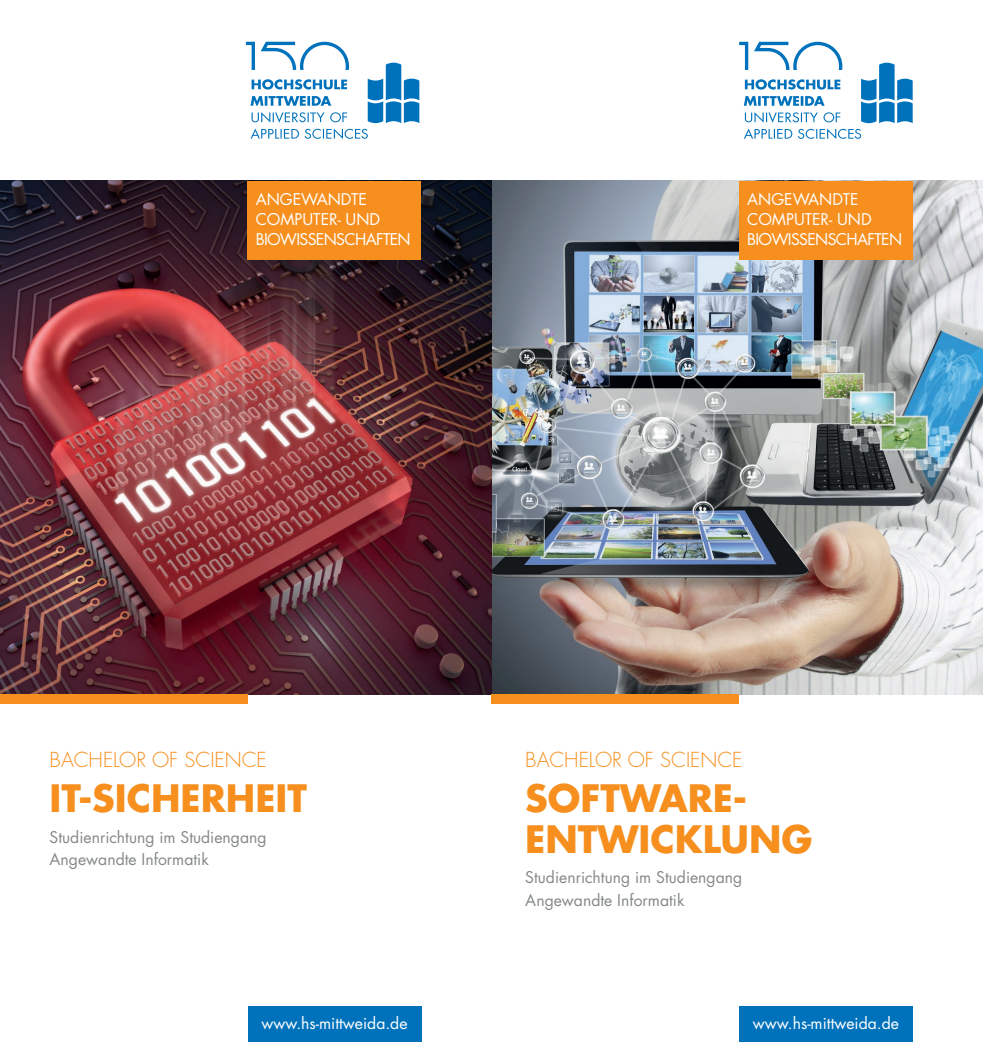
<style>
.page{position:relative;width:983px;height:1042px;background:#fff}
.page>*{position:absolute;margin:0;border:0;box-sizing:border-box;transform-origin:0 0}
.Hauptüberschrift___b{font:700 36.75px/40.2px "Futura LT Pro";color:#f68f1e}
.Abschlussbeschreibun{font:300 20.12px "Futura LT Pro";color:#f68f1e}
.Untertitel_Grau___9p{font:15.75px/22.8px "Futura LT Pro";color:#858889}
.URL{font:15.75px/19.9px "Futura LT Pro";letter-spacing:-.035em;color:#fff}
.URL-2{font:15.75px "Futura LT Pro";color:#fff}
.Label_Bild_Titel{font:15.75px "Futura LT Pro";color:#fff}
.Label_Bild_Titel-2{font:15.75px "Futura LT Pro";letter-spacing:-.035em;color:#fff}
</style>
<div class="page">
<svg style="left:739px;top:42px;width:103px;height:28px"></svg>
<svg style="left:861px;top:63px;width:51px;height:60px"></svg>
<svg style="left:744px;top:79px;width:96px;height:11px"></svg>
<svg style="left:743px;top:96px;width:81px;height:10px"></svg>
<svg style="left:744px;top:112px;width:96px;height:11px"></svg>
<svg style="left:744px;top:129px;width:116px;height:10px"></svg>
<svg style="left:246px;top:42px;width:173px;height:97px"></svg>
<img style="left:491px;top:181px;width:491px;height:513px">
<img style="left:0;top:181px;width:491px;height:513px">
<div style="left:739px;top:1006px;width:173px;height:36px;background:#0072bc"></div>
<div style="left:491px;top:694px;width:248px;height:10px;background:#f68f1e"></div>
<div style="left:739px;top:181px;width:173px;height:78px;background:#f68f1e"></div>
<div style="left:248px;top:1006px;width:173px;height:36px;background:#0072bc"></div>
<div style="left:0;top:694px;width:248px;height:10px;background:#f68f1e"></div>
<div style="left:248px;top:181px;width:173px;height:78px;background:#f68f1e"></div>
<p class="Label_Bild_Titel" style="left:255px;top:189px;width:113px">ANGEWANDTE</p>
<p class="Label_Bild_Titel" style="left:255px;top:209px;width:126px">COMPUTER- UND</p>
<p class="Label_Bild_Titel-2" style="left:255px;top:229px;width:156px">BIOWISSENSCHAFTEN</p>
<p class="URL" style="left:747px;top:189px;width:156px">ANGEWANDTE<br>COMPUTER- UND<br>BIOWISSENSCHAFTEN</p>
<p class="Abschlussbeschreibun" style="left:50px;top:746px;width:219px">BACHELOR OF SCIENCE</p>
<p class="Hauptüberschrift___b" style="left:50px;top:777px;width:259px">IT-SICHERHEIT</p>
<p class="Untertitel_Grau___9p" style="left:50px;top:825px;width:218px">Studienrichtung im Studiengang<br>Angewandte Informatik</p>
<p class="URL-2" style="left:261px;top:1012px;width:148px">www.hs-mittweida.de</p>
<p class="Abschlussbeschreibun" style="left:525px;top:746px;width:219px">BACHELOR OF SCIENCE</p>
<p class="Hauptüberschrift___b" style="left:525px;top:777px;width:288px">SOFTWARE-<br>ENTWICKLUNG</p>
<p class="Untertitel_Grau___9p" style="left:525px;top:865px;width:218px">Studienrichtung im Studiengang<br>Angewandte Informatik</p>
<p class="URL-2" style="left:752px;top:1012px;width:148px">www.hs-mittweida.de</p>
</div>
